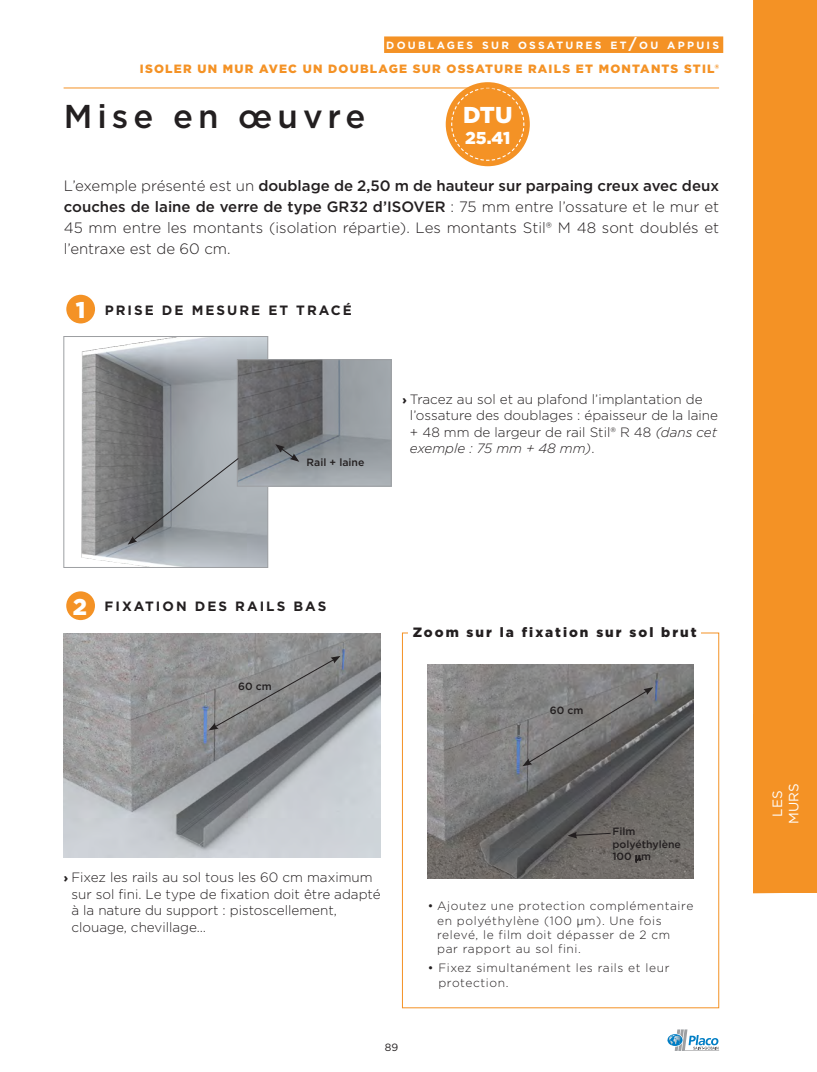
<style>
.page{position:relative;width:817px;height:1072px;background:#fff}
.page>*{position:absolute;margin:0;border:0;box-sizing:border-box;transform-origin:0 0}
.t1{font:500 33px "Gotham";letter-spacing:.15em;color:#231f20}
.t2{font:900 22.95px "Gotham";color:#fff}
.t3{font:900 17.25px "Gotham";color:#fff}
.t4{font:300 15px/21px "Gotham";color:#231f20;text-align:justify}
.t5{font:300 13.5px/16.5px "Gotham";color:#231f20}
.t6{font:700 13.5px "Gotham";letter-spacing:.15em;color:#231f20}
.t7{font:900 13.5px "Gotham";letter-spacing:.15em;color:#231f20}
.t8{font:13.5px/16.2px "Gotham";color:#fff;text-align:center}
.t9{font:300 12px/14.4px "Gotham";letter-spacing:.05em;color:#231f20}
.t10{font:900 12px "Gotham";letter-spacing:.1em;color:#f49225}
.t11{font:500 10.5px/12.6px "Gotham";color:#231f20}
.t12{font:700 10.5px "Gotham";letter-spacing:.215em;color:#fff}
.t13{font:10.5px "Gotham";color:#231f20}
.s1{font-size:15px}
.s2{font-weight:500}
.s3{font-weight:900;font-size:22.8px;color:#fff}
.s4{font-weight:900;font-size:12px}
.s5{font-style:italic}
.s6{font-weight:400}
.s7{font-family:"Helvetica"}
</style>
<div class="page">
<svg style="left:667px;top:1029px;width:52px;height:22px"></svg>
<svg style="left:753px;top:0;width:63px;height:893px;background:#f49225"></svg>
<img style="left:64px;top:633px;width:316px;height:224px">
<img style="left:428px;top:664px;width:265px;height:214px">
<svg style="left:567px;top:831px;width:44px;height:7px"></svg>
<div style="left:445px;top:82px;width:84px;height:84px;background:#f49225;border-radius:50%"></div>
<svg style="left:450px;top:87px;width:75px;height:74px"></svg>
<div style="left:65px;top:590px;width:31px;height:31px;background:#f49225;border-radius:50%"></div>
<div style="left:64px;top:589px;width:33px;height:33px;border:2px solid #fff;border-radius:50%"></div>
<img style="left:81px;top:338px;width:185px;height:227px">
<div style="left:64px;top:336px;width:204px;height:231px;border:1px solid #9d9fa2"></div>
<img style="left:239px;top:361px;width:150px;height:123px">
<div style="left:237px;top:359px;width:154px;height:127px;border:1px solid #9d9fa2"></div>
<svg style="left:275px;top:444px;width:24px;height:18px"></svg>
<div style="left:65px;top:294px;width:31px;height:30px;background:#f49225;border-radius:50%"></div>
<div style="left:64px;top:293px;width:33px;height:32px;border:2px solid #fff;border-radius:50%"></div>
<svg style="left:208px;top:656px;width:132px;height:74px;background:#878889"></svg>
<svg style="left:522px;top:687px;width:131px;height:79px;background:#757474"></svg>
<hr style="left:64px;top:88px;width:655px;height:1px;background:#f49225">
<div style="left:384px;top:36px;width:339px;height:17px;background:#f49225"></div>
<svg style="left:128px;top:457px;width:111px;height:87px;background:#8c9094"></svg>
<svg style="left:635px;top:855px;width:5px;height:7px"></svg>
<p class="t12" style="left:386px;top:39px;width:334px">DOUBLAGES SUR OSSATURES ET<span class="s1">/</span>OU APPUIS</p>
<p class="t10" style="left:140px;top:61px;width:580px">ISOLER UN MUR AVEC UN DOUBLAGE SUR OSSATURE RAILS ET MONTANTS STIL®</p>
<h1 class="t1" style="left:64px;top:95px;width:303px">Mise en œuvre</h1>
<h2 class="t2" style="left:463px;top:99px;width:51px">DTU</h2>
<p class="t3" style="left:465px;top:126px;width:47px">25.41</p>
<p class="t4" style="left:64px;top:175px;width:656px">L’exemple présenté est un <span class="s2">doublage de 2,50 m de hauteur sur parpaing creux avec deux couches de laine de verre de type GR32 d’ISOVER</span> : 75 mm entre l’ossature et le mur et 45 mm entre les montants (isolation répartie). Les montants Stil® M 48 sont doublés et l’entraxe est de 60 cm.</p>
<p class="t6" style="left:76px;top:301px;width:277px"><span class="s3">1</span> PRISE DE MESURE ET TRACÉ</p>
<p class="t11" style="left:306px;top:456px;width:59px">Rail + laine</p>
<p class="t5" style="left:410px;top:390px;width:309px;text-indent:-8px"><span class="s4">›</span> Tracez au sol et au plafond l’implantation de l’ossature des doublages : épaisseur de la laine + 48 mm de largeur de rail Stil® R 48 <span class="s5">(dans cet exemple : 75 mm + 48 mm)</span>.</p>
<p class="t6" style="left:73px;top:597px;width:255px"><span class="s3">2</span> FIXATION DES RAILS BAS</p>
<p class="t11" style="left:238px;top:680px;width:35px">60 cm</p>
<p class="t7" style="left:412px;top:623px;width:285px">Zoom sur la fixation sur sol brut</p>
<p class="t11" style="left:550px;top:704px;width:35px">60 cm</p>
<p class="t5" style="left:71px;top:868px;width:311px;text-indent:-8px"><span class="s4">›</span> Fixez les rails au sol tous les 60 cm maximum sur sol fini. Le type de fixation doit être adapté à la nature du support : pistoscellement, clouage, chevillage…</p>
<p class="t11" style="left:612px;top:825px;width:70px">Film polyéthylène<br>100 m</p>
<p class="t9" style="left:437px;top:898px;width:257px;text-indent:-9px"><span class="s6">•</span> Ajoutez une protection complémentaire en polyéthylène (100 <span class="s7">μ</span>m). Une fois relevé, le film doit dépasser de 2 cm par rapport au sol fini.</p>
<p class="t9" style="left:438px;top:960px;width:232px;text-indent:-11px"><span class="s6">•</span> Fixez simultanément les rails et leur protection.</p>
<p class="t13" style="left:385px;top:1040px;width:15px">89</p>
<p class="t8" style="left:769px;top:824px;width:42px;rotate:-90deg">LES<br>MURS</p>
</div>
